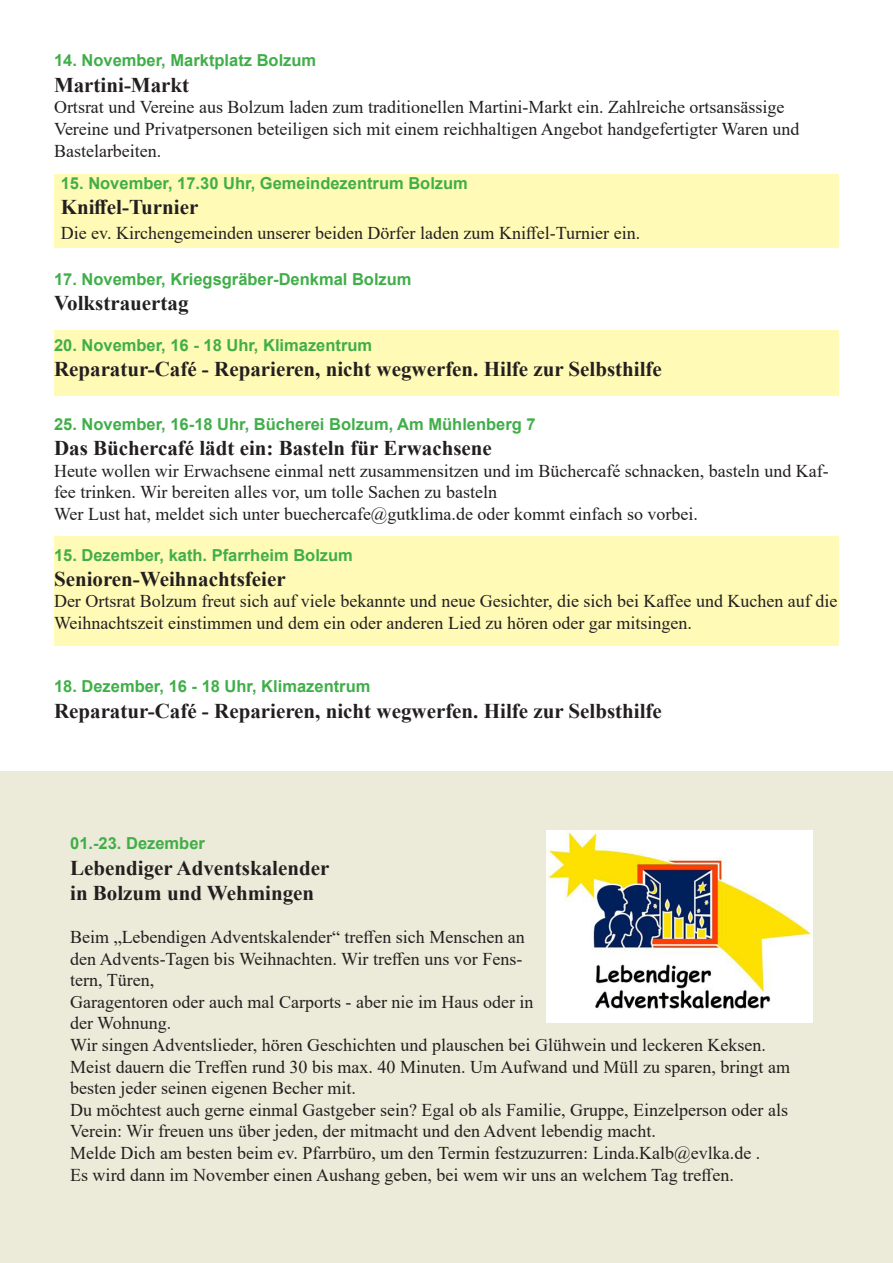
<style>
.page{position:relative;width:893px;height:1263px;background:#fff}
.page>*{position:absolute;margin:0;border:0;box-sizing:border-box;transform-origin:0 0}
.t1{font:700 21px/25.2px "Times New Roman";color:#231f20}
.t2{font:18px/21.6px "Times New Roman";color:#231f20}
.t3{font:700 16.5px "Arial";color:#40ae49}
</style>
<div class="page">
<div style="left:54px;top:174px;width:785px;height:74px;background:#fffab5"></div>
<div style="left:54px;top:330px;width:785px;height:65px;background:#fffab5"></div>
<div style="left:54px;top:536px;width:785px;height:109px;background:#fffab5"></div>
<div style="left:0;top:772px;width:893px;height:491px;background:#ecead8"></div>
<img style="left:546px;top:830px;width:266px;height:193px">
<p class="t3" style="left:54px;top:49px;width:264px">14. November, Marktplatz Bolzum</p>
<p class="t1" style="left:54px;top:71px;width:137px">Martini-Markt</p>
<p class="t2" style="left:54px;top:96px;width:747px">Ortsrat und Vereine aus Bolzum laden zum traditionellen Martini-Markt ein. Zahlreiche ortsansässige<br>Vereine und Privatpersonen beteiligen sich mit einem reichhaltigen Angebot handgefertigter Waren und<br>Bastelarbeiten.</p>
<p class="t3" style="left:61px;top:171px;width:409px">15. November, 17.30 Uhr, Gemeindezentrum Bolzum</p>
<p class="t1" style="left:61px;top:193px;width:139px">Kniffel-Turnier</p>
<p class="t2" style="left:61px;top:222px;width:581px">Die ev. Kirchengemeinden unserer beiden Dörfer laden zum Kniffel-Turnier ein.</p>
<p class="t3" style="left:54px;top:267px;width:359px">17. November, Kriegsgräber-Denkmal Bolzum</p>
<p class="t1" style="left:54px;top:290px;width:136px">Volkstrauertag</p>
<p class="t3" style="left:54px;top:334px;width:320px">20. November, 16 - 18 Uhr, Klimazentrum</p>
<p class="t1" style="left:54px;top:356px;width:609px">Reparatur-Café - Reparieren, nicht wegwerfen. Hilfe zur Selbsthilfe</p>
<p class="t3" style="left:54px;top:413px;width:483px">25. November, 16-18 Uhr, Bücherei Bolzum, Am Mühlenberg 7</p>
<p class="t1" style="left:54px;top:435px;width:439px">Das Büchercafé lädt ein: Basteln für Erwachsene</p>
<p class="t2" style="left:54px;top:459px;width:776px">Heute wollen wir Erwachsene einmal nett zusammensitzen und im Büchercafé schnacken, basteln und Kaf&shy;fee trinken. Wir bereiten alles vor, um tolle Sachen zu basteln<br>Wer Lust hat, meldet sich unter buechercafe@gutklima.de oder kommt einfach so vorbei.</p>
<p class="t3" style="left:54px;top:543px;width:300px">15. Dezember, kath. Pfarrheim Bolzum</p>
<p class="t1" style="left:54px;top:566px;width:233px">Senioren-Weihnachtsfeier</p>
<p class="t2" style="left:54px;top:590px;width:785px">Der Ortsrat Bolzum freut sich auf viele bekannte und neue Gesichter, die sich bei Kaffee und Kuchen auf die<br>Weihnachtszeit einstimmen und dem ein oder anderen Lied zu hören oder gar mitsingen.</p>
<p class="t3" style="left:54px;top:675px;width:318px">18. Dezember, 16 - 18 Uhr, Klimazentrum</p>
<p class="t1" style="left:54px;top:697px;width:609px">Reparatur-Café - Reparieren, nicht wegwerfen. Hilfe zur Selbsthilfe</p>
<p class="t3" style="left:70px;top:832px;width:136px">01.-23. Dezember</p>
<p class="t1" style="left:70px;top:854px;width:261px">Lebendiger Adventskalender in Bolzum und Wehmingen</p>
<p class="t2" style="left:70px;top:925px;width:465px">Beim „Lebendigen Adventskalender“ treffen sich Menschen an den Advents-Tagen bis Weihnachten. Wir treffen uns vor Fens&shy;tern, Türen,<br>Garagentoren oder auch mal Carports - aber nie im Haus oder in der Wohnung.</p>
<p class="t2" style="left:70px;top:1033px;width:721px">Wir singen Adventslieder, hören Geschichten und plauschen bei Glühwein und leckeren Keksen.<br>Meist dauern die Treffen rund 30 bis max. 40 Minuten. Um Aufwand und Müll zu sparen, bringt am besten jeder seinen eigenen Becher mit.</p>
<p class="t2" style="left:70px;top:1098px;width:719px">Du möchtest auch gerne einmal Gastgeber sein? Egal ob als Familie, Gruppe, Einzelperson oder als<br>Verein: Wir freuen uns über jeden, der mitmacht und den Advent lebendig macht.<br>Melde Dich am besten beim ev. Pfarrbüro, um den Termin festzuzurren: Linda.Kalb@evlka.de .</p>
<p class="t2" style="left:70px;top:1163px;width:665px">Es wird dann im November einen Aushang geben, bei wem wir uns an welchem Tag treffen.</p>
</div>
